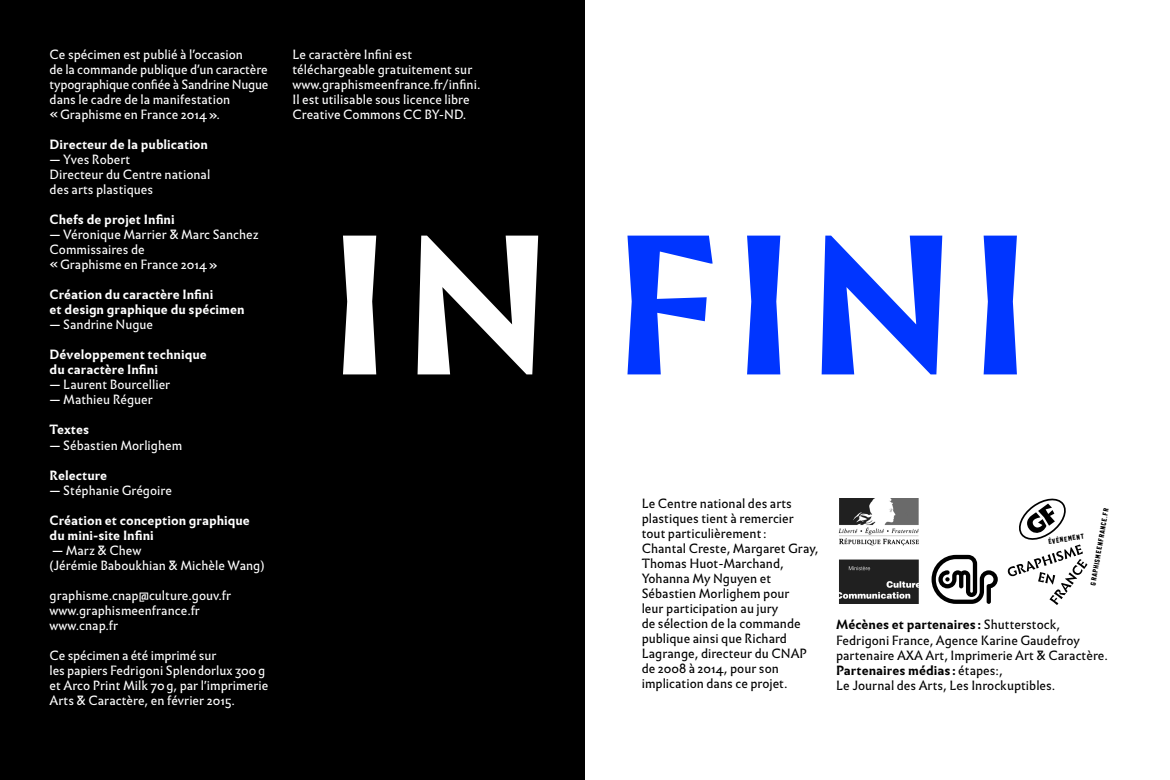
<style>
.page{position:relative;width:1170px;height:780px;background:#fff}
.page>*{position:absolute;margin:0;border:0;box-sizing:border-box;transform-origin:0 0}
.t1{font:700 185px "Infini";color:#0035ff}
.t2{font:12.5px/15px "Infini";color:#fff}
.t3{font:12.5px/15px "Infini";color:#000}
.t4{font:700 12.5px/15px "Infini";color:#fff}
.t5{font:7.25px "Le Quartier";color:#000}
.s1{color:#fff}
.s2{font-weight:700}
</style>
<div class="page">
<div style="left:0;top:0;width:585px;height:780px;background:#000"></div>
<img style="left:838px;top:498px;width:81px;height:105px">
<svg style="left:931px;top:555px;width:66px;height:49px"></svg>
<svg style="left:1007px;top:498px;width:80px;height:107px"></svg>
<p class="t2" style="left:50px;top:46px;width:220px">Ce spécimen est publié à l’occasion<br>de la commande publique d’un caractère typographique confiée à Sandrine Nugue dans le cadre de la manifestation «Graphisme en France 2014».</p>
<p class="t4" style="left:50px;top:137px;width:160px">Directeur de la publication</p>
<p class="t2" style="left:50px;top:151px;width:162px">— Yves Robert<br>Directeur du Centre national des arts plastiques</p>
<p class="t4" style="left:50px;top:212px;width:127px">Chefs de projet Infini</p>
<p class="t2" style="left:50px;top:226px;width:211px">— Véronique Marrier &amp; Marc Sanchez<br>Commissaires de<br>«Graphisme en France 2014»</p>
<p class="t4" style="left:50px;top:287px;width:196px">Création du caractère Infini<br>et design graphique du spécimen</p>
<p class="t2" style="left:50px;top:316px;width:105px">— Sandrine Nugue</p>
<p class="t4" style="left:50px;top:347px;width:159px">Développement technique du caractère Infini</p>
<p class="t2" style="left:50px;top:376px;width:122px">— Laurent Bourcellier</p>
<p class="t2" style="left:50px;top:391px;width:105px">— Mathieu Réguer</p>
<p class="t4" style="left:50px;top:422px;width:41px">Textes</p>
<p class="t2" style="left:50px;top:436px;width:134px">— Sébastien Morlighem</p>
<p class="t4" style="left:50px;top:467px;width:59px">Relecture</p>
<p class="t2" style="left:50px;top:481px;width:124px">— Stéphanie Grégoire</p>
<p class="t4" style="left:50px;top:512px;width:202px">Création et conception graphique du mini-site Infini</p>
<p class="t2" style="left:50px;top:541px;width:216px">— Marz &amp; Chew<br>(Jérémie Baboukhian &amp; Michèle Wang)</p>
<p class="t2" style="left:50px;top:586px;width:183px">graphisme.cnap@culture.gouv.fr www.graphismeenfrance.fr www.cnap.fr</p>
<p class="t2" style="left:50px;top:646px;width:220px">Ce spécimen a été imprimé sur<br>les papiers Fedrigoni Splendorlux 300g et Arco Print Milk 70g, par l'imprimerie Arts &amp; Caractère, en février 2015.</p>
<p class="t2" style="left:292px;top:46px;width:189px">Le caractère Infini est téléchargeable gratuitement sur www.graphismeenfrance.fr/infini.<br>Il est utilisable sous licence libre<br>Creative Commons CC BY-ND.</p>
<h1 class="t1" style="left:328px;top:162px;width:705px"><span class="s1">IN</span> FINI</h1>
<p class="t3" style="left:641px;top:495px;width:178px">Le Centre national des arts plastiques tient à remercier tout particulièrement:<br>Chantal Creste, Margaret Gray,<br>Thomas H uot-Marchand,<br>Yohanna My Nguyen et<br>Sébastien Morlighem pour<br>leur participation au jury<br>de sélection de la commande publique ainsi que Richard<br>Lagrange, directeur du CNAP de 2008 à 2014, pour son implication dans ce projet.</p>
<p class="t5" style="left:1088px;top:584px;width:79px;rotate:-80deg">GRAPHISMEENFRANCE.FR</p>
<p class="t5" style="left:1047px;top:537px;width:37px;rotate:-9deg">ÉVÉNEMENT</p>
<p class="t3" style="left:836px;top:616px;width:273px"><span class="s2">Mécènes et partenaires :</span> Shutterstock, Fedrigoni France, Agence Karine Gaudefroy partenaire AXA Art, Imprimerie Art &amp; Caractère.<br><span class="s2">Partenaires médias :</span> étapes:,<br>Le Journal des Arts, Les Inrockuptibles.</p>
</div>
